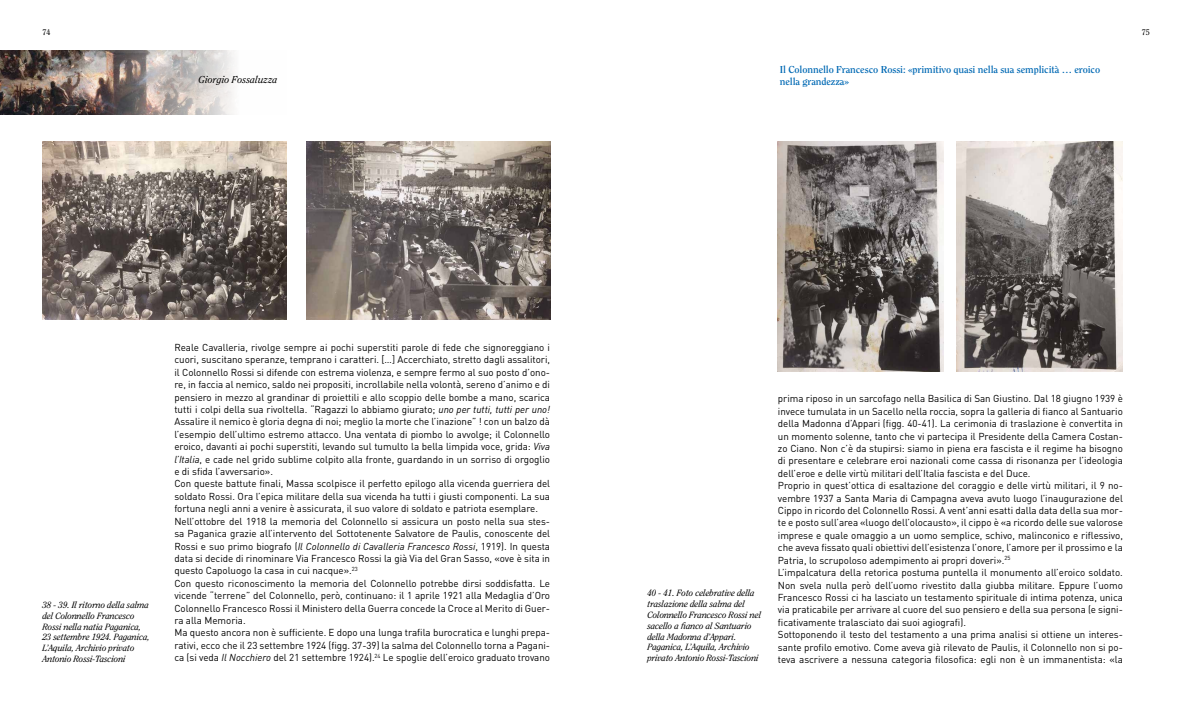
<style>
.page{position:relative;width:1191px;height:709px;background:#fff}
.page>*{position:absolute;margin:0;border:0;box-sizing:border-box;transform-origin:0 0}
.t1{font:10px/12.4px "DIN";color:#000}
.t2{font:700 10px/12px "Clearface";letter-spacing:-.01em;color:#0069b4}
.t3{font:italic 10px "Clearface";color:#000}
.t4{font:italic 9px/10.8px "Clearface";letter-spacing:-.01em;color:#000}
.t5{font:8px "Clearface";color:#000}
.s1{font-style:italic}
</style>
<div class="page">
<img style="left:0;top:50px;width:234px;height:64px">
<img style="left:43px;top:142px;width:243px;height:178px">
<img style="left:306px;top:142px;width:244px;height:178px">
<img style="left:778px;top:142px;width:166px;height:229px">
<img style="left:957px;top:142px;width:166px;height:229px">
<p class="t5" style="left:43px;top:27px;width:9px">74</p>
<p class="t5" style="left:1141px;top:27px;width:9px">75</p>
<p class="t3" style="left:198px;top:74px;width:81px">Giorgio Fossaluzza</p>
<p class="t2" style="left:780px;top:63px;width:322px">Il Colonnello Francesco Rossi: «primitivo quasi nella sua semplicità … eroico nella grandezza»</p>
<p class="t1" style="left:174px;top:341px;width:377px">Reale Cavalleria, rivolge sempre ai pochi superstiti parole di fede che signoreggiano i cuori, suscitano speranze, temprano i caratteri. […] Accerchiato, stretto dagli assalitori, il Colonnello Rossi si difende con estrema violenza, e sempre fermo al suo posto d’ono&shy;re, in faccia al nemico, saldo nei propositi, incrollabile nella volontà, sereno d’animo e di pensiero in mezzo al grandinar di proiettili e allo scoppio delle bombe a mano, scarica tutti i colpi della sua rivoltella. “Ragazzi lo abbiamo giurato; <span class="s1">uno per tutti, tutti per uno!<br></span>Assalire il nemico è gloria degna di noi; meglio la morte che l’inazione” ! con un balzo dà l’esempio dell’ultimo estremo attacco. Una ventata di piombo lo avvolge; il Colonnello eroico, davanti ai pochi superstiti, levando sul tumulto la bella limpida voce, grida: <span class="s1">Viva l’Italia</span>, e cade nel grido sublime colpito alla fronte, guardando in un sorriso di orgoglio e di sfida l’avversario».<br>Con queste battute finali, Massa scolpisce il perfetto epilogo alla vicenda guerriera del soldato Rossi. Ora l’epica militare della sua vicenda ha tutti i giusti componenti. La sua fortuna negli anni a venire è assicurata, il suo valore di soldato e patriota esemplare.<br>Nell’ottobre del 1918 la memoria del Colonnello si assicura un posto nella sua stes&shy;sa Paganica grazie all’intervento del Sottotenente Salvatore de Paulis, conoscente del Rossi e suo primo biografo (<span class="s1">Il Colonnello di Cavalleria Francesco Rossi</span>, 1919). In questa data si decide di rinominare Via Francesco Rossi la già Via del Gran Sasso, «ove è sita in questo Capoluogo la casa in cui nacque».<sup>23<br></sup>Con questo riconoscimento la memoria del Colonnello potrebbe dirsi soddisfatta. Le vicende “terrene” del Colonnello, però, continuano: il 1 aprile 1921 alla Medaglia d’Oro Colonnello Francesco Rossi il Ministero della Guerra concede la Croce al Merito di Guer&shy;ra alla Memoria.<br>Ma questo ancora non è sufficiente. E dopo una lunga trafila burocratica e lunghi prepa&shy;rativi, ecco che il 23 settembre 1924 (figg. 37-39) la salma del Colonnello torna a Pagani&shy;ca (si veda <span class="s1">Il Nocchiero</span> del 21 settembre 1924).<sup>24</sup> Le spoglie dell’eroico graduato trovano</p>
<p class="t4" style="left:43px;top:599px;width:109px">38 - 39. Il ritorno della salma del Colonnello Francesco<br>Rossi nella natia Paganica,<br>23 settembre 1924. Paganica,<br>L’Aquila, Archivio privato<br>Antonio Rossi-Tascioni</p>
<p class="t4" style="left:647px;top:587px;width:115px">40 - 41. Foto celebrative della traslazione della salma del<br>Colonnello Francesco Rossi nel sacello a fianco al Santuario della Madonna d’Appari.<br>Paganica, L’Aquila, Archivio privato Antonio Rossi-Tascioni</p>
<p class="t1" style="left:778px;top:392px;width:346px">prima riposo in un sarcofago nella Basilica di San Giustino. Dal 18 giugno 1939 è invece tumulata in un Sacello nella roccia, sopra la galleria di fianco al Santuario della Madonna d’Appari (figg. 40-41). La cerimonia di traslazione è convertita in un momento solenne, tanto che vi partecipa il Presidente della Camera Costan&shy;zo Ciano. Non c’è da stupirsi: siamo in piena era fascista e il regime ha bisogno di presentare e celebrare eroi nazionali come cassa di risonanza per l’ideologia dell’eroe e delle virtù militari dell’Italia fascista e del Duce.<br>Proprio in quest’ottica di esaltazione del coraggio e delle virtù militari, il 9 no&shy;vembre 1937 a Santa Maria di Campagna aveva avuto luogo l’inaugurazione del Cippo in ricordo del Colonnello Rossi. A vent’anni esatti dalla data della sua mor&shy;te e posto sull’area «luogo dell’olocausto», il cippo è «a ricordo delle sue valorose imprese e quale omaggio a un uomo semplice, schivo, malinconico e riflessivo, che aveva fissato quali obiettivi dell’esistenza l’onore, l’amore per il prossimo e la Patria, lo scrupoloso adempimento ai propri doveri».<sup>25<br></sup>L’impalcatura della retorica postuma puntella il monumento all’eroico soldato.<br>Non svela nulla però dell’uomo rivestito dalla giubba militare. Eppure l’uomo Francesco Rossi ci ha lasciato un testamento spirituale di intima potenza, unica via praticabile per arrivare al cuore del suo pensiero e della sua persona (e signi&shy;ficativamente tralasciato dai suoi agiografi).<br>Sottoponendo il testo del testamento a una prima analisi si ottiene un interes&shy;sante profilo emotivo. Come aveva già rilevato de Paulis, il Colonnello non si po&shy;teva ascrivere a nessuna categoria filosofica: egli non è un immanentista: «la</p>
</div>
